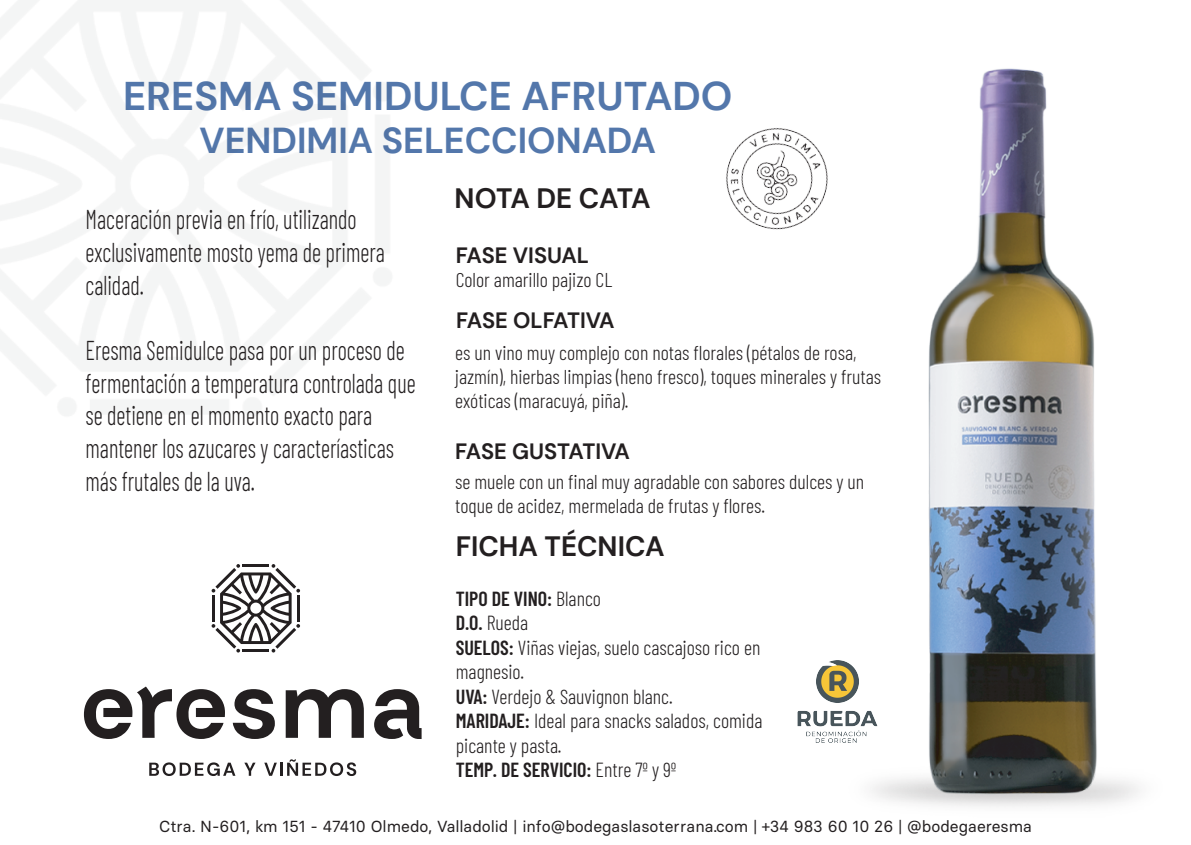
<style>
.page{position:relative;width:1191px;height:845px;background:#fff}
.page>*{position:absolute;margin:0;border:0;box-sizing:border-box;transform-origin:0 0}
.t1{font:700 40px "DM Sans";color:#5377ab}
.t2{font:700 36px "DM Sans";color:#5377ab}
.t3{font:700 28px "DM Sans";color:#231f20}
.t4{font:700 28px "DM Sans";letter-spacing:-.025em;color:#231f20}
.t5{font:300 27.2px/32.6px "Barlow Condensed";color:#231f20;scale:.83 1}
.t6{font:700 22.2px "DM Sans";color:#231f20}
.t7{font:300 20.4px/24.4px "Barlow Condensed";color:#231f20}
.t8{font:300 20px/24px "Barlow Condensed";color:#231f20}
.t9{font:16px "Basier Square";color:#231f20}
.s1{font-weight:600}
</style>
<div class="page">
<svg style="left:233px;top:689px;width:42px;height:50px"></svg>
<svg style="left:286px;top:689px;width:78px;height:49px"></svg>
<svg style="left:84px;top:686px;width:141px;height:53px"></svg>
<svg style="left:374px;top:689px;width:47px;height:50px"></svg>
<svg style="left:212px;top:591px;width:88px;height:61px"></svg>
<svg style="left:149px;top:762px;width:86px;height:14px"></svg>
<svg style="left:244px;top:762px;width:11px;height:14px"></svg>
<svg style="left:264px;top:762px;width:13px;height:14px"></svg>
<hr style="left:280px;top:762px;width:3px;height:14px;background:#231f20">
<svg style="left:287px;top:759px;width:69px;height:17px"></svg>
<img style="left:0;top:0;width:391px;height:591px">
<img style="left:871px;top:68px;width:268px;height:739px">
<img style="left:726px;top:81px;width:150px;height:197px">
<img style="left:797px;top:653px;width:89px;height:98px">
<h1 class="t1" style="left:123px;top:71px;width:611px">ERESMA SEMIDULCE AFRUTADO</h1>
<h2 class="t2" style="left:199px;top:118px;width:458px">VENDIMIA SELECCIONADA</h2>
<h3 class="t5" style="left:86px;top:201px;width:362px">Maceración previa en frío, utilizando exclusivamente mosto yema de primera calidad.</h3>
<h3 class="t4" style="left:454px;top:181px;width:197px">NOTA DE CATA</h3>
<p class="t6" style="left:456px;top:241px;width:135px">FASE VISUAL</p>
<p class="t8" style="left:456px;top:266px;width:158px">Color amarillo pajizo CL</p>
<p class="t6" style="left:456px;top:306px;width:160px">FASE OLFATIVA</p>
<h3 class="t5" style="left:86px;top:332px;width:399px">Eresma Semidulce pasa por un proceso de fermentación a temperatura controlada que se detiene en el momento exacto para mantener los azucares y caracteríasticas más frutales de la uva.</h3>
<p class="t8" style="left:455px;top:339px;width:427px">es un vino muy complejo con notas florales (pétalos de rosa, jazmín), hierbas limpias (heno fresco), toques minerales y frutas exóticas (maracuyá, piña).</p>
<p class="t6" style="left:455px;top:437px;width:176px">FASE GUSTATIVA</p>
<p class="t8" style="left:455px;top:468px;width:411px">se muele con un final muy agradable con sabores dulces y un toque de acidez, mermelada de frutas y flores.</p>
<h3 class="t3" style="left:456px;top:529px;width:211px">FICHA TÉCNICA</h3>
<p class="t7" style="left:456px;top:585px;width:308px"><span class="s1">TIPO DE VINO:</span> Blanco<br><span class="s1">D.O.</span> Rueda<br><span class="s1">SUELOS:</span> Viñas viejas, suelo cascajoso rico en magnesio.<br><span class="s1">UVA:</span> Verdejo &amp; Sauvignon blanc.<br><span class="s1">MARIDAJE:</span> Ideal para snacks salados, comida picante y pasta.<br><span class="s1">TEMP. DE SERVICIO:</span> Entre 7º y 9º</p>
<p class="t9" style="left:159px;top:816px;width:874px">Ctra. N-601, km 151 - 47410 Olmedo, Valladolid | info@bodegaslasoterrana.com | +34 983 60 10 26 | @bodegaeresma</p>
</div>
